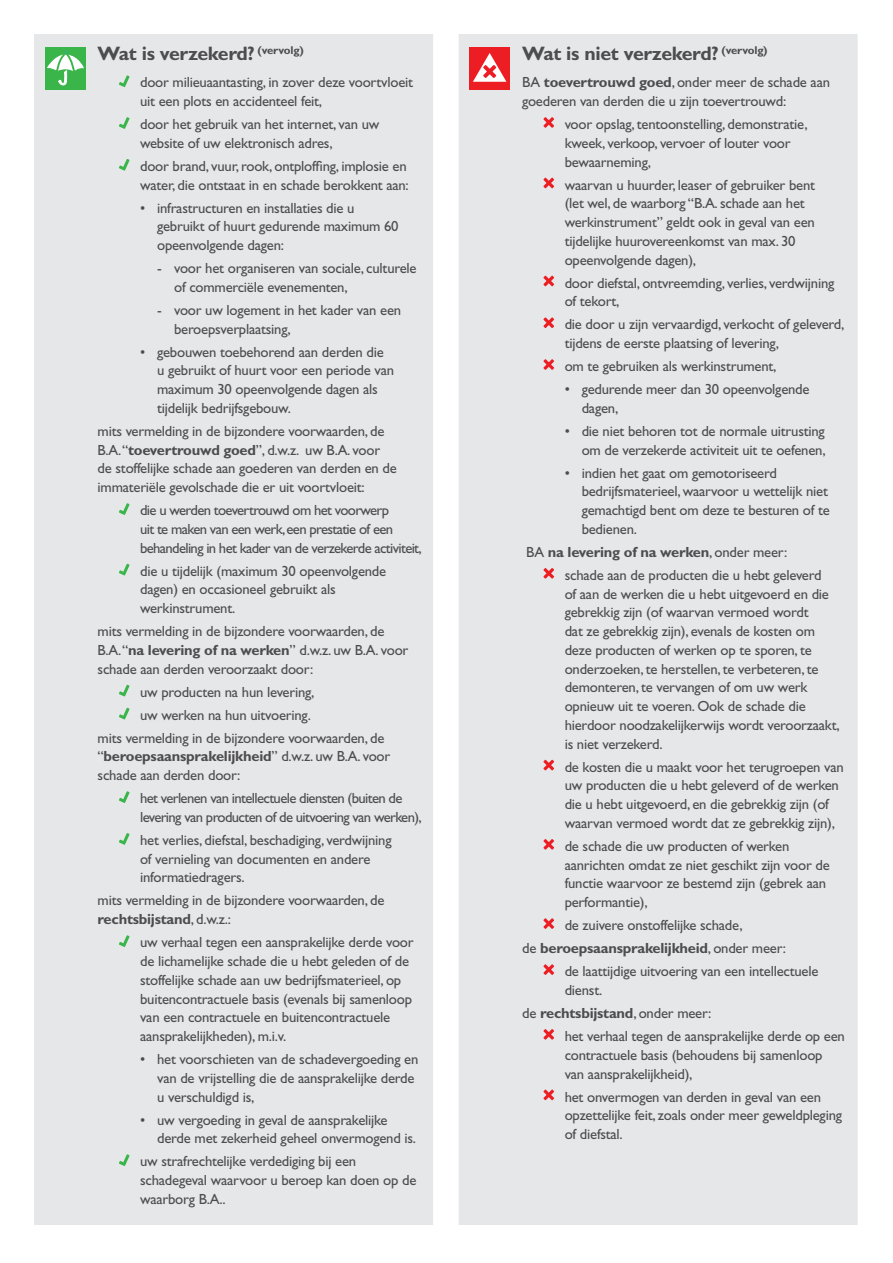
<style>
.page{position:relative;width:893px;height:1263px;background:#fff}
.page>*{position:absolute;margin:0;border:0;box-sizing:border-box;transform-origin:0 0}
.t1{font:700 19.5px "Gill Sans Std";letter-spacing:-.015em;color:#4d4d4f}
.t2{font:14.7px/18.8px "Gill Sans Std";letter-spacing:-.015em;color:#4d4d4f}
.t3{font:14.7px/18.8px "Gill Sans Std";letter-spacing:-.045em;color:#4d4d4f}
.t4{font:700 14.7px "Gill Sans Std";letter-spacing:-.015em;color:#4d4d4f}
.s1{font-weight:700}
.s2{font-weight:400}
</style>
<div class="page">
<div style="left:34px;top:34px;width:824px;height:1191px;background:#e6e7e8"></div>
<div style="left:45px;top:47px;width:41px;height:42px;background:#39b54a"></div>
<svg style="left:47px;top:50px;width:37px;height:35px"></svg>
<svg style="left:119px;top:75px;width:11px;height:12px"></svg>
<svg style="left:119px;top:117px;width:11px;height:12px"></svg>
<svg style="left:119px;top:159px;width:11px;height:12px"></svg>
<svg style="left:119px;top:503px;width:11px;height:12px"></svg>
<svg style="left:119px;top:564px;width:11px;height:11px"></svg>
<svg style="left:119px;top:685px;width:11px;height:11px"></svg>
<svg style="left:119px;top:708px;width:11px;height:11px"></svg>
<svg style="left:119px;top:791px;width:11px;height:12px"></svg>
<svg style="left:119px;top:833px;width:11px;height:12px"></svg>
<svg style="left:119px;top:935px;width:11px;height:12px"></svg>
<svg style="left:119px;top:1154px;width:11px;height:12px"></svg>
<div style="left:469px;top:47px;width:41px;height:42px;background:#ed1d24"></div>
<svg style="left:473px;top:53px;width:33px;height:29px"></svg>
<svg style="left:543px;top:117px;width:11px;height:11px"></svg>
<svg style="left:543px;top:178px;width:11px;height:10px"></svg>
<svg style="left:543px;top:276px;width:11px;height:10px"></svg>
<svg style="left:543px;top:317px;width:11px;height:11px"></svg>
<svg style="left:543px;top:359px;width:11px;height:11px"></svg>
<svg style="left:543px;top:568px;width:11px;height:11px"></svg>
<svg style="left:543px;top:760px;width:11px;height:10px"></svg>
<svg style="left:543px;top:839px;width:11px;height:11px"></svg>
<svg style="left:543px;top:918px;width:11px;height:11px"></svg>
<svg style="left:543px;top:964px;width:11px;height:11px"></svg>
<svg style="left:543px;top:1029px;width:11px;height:11px"></svg>
<svg style="left:543px;top:1089px;width:11px;height:11px"></svg>
<h1 class="t1" style="left:98px;top:42px;width:208px">Wat is verzekerd? <sup>(vervolg)</sup></h1>
<p class="t2" style="left:140px;top:73px;width:274px">door milieuaantasting, in zover deze voortvloeit uit een plots en accidenteel feit,</p>
<p class="t2" style="left:140px;top:115px;width:241px">door het gebruik van het internet, van uw website of uw elektronisch adres,</p>
<p class="t2" style="left:140px;top:157px;width:270px">door brand, vuur, rook, ontploffing, implosie en water, die ontstaat in en schade berokkent aan:</p>
<p class="t2" style="left:157px;top:198px;width:243px;text-indent:-17px">• infrastructuren en installaties die u gebruikt of huurt gedurende maximum 60 opeenvolgende dagen:</p>
<p class="t2" style="left:174px;top:259px;width:244px;text-indent:-17px">- voor het organiseren van sociale, culturele of commerciële evenementen,</p>
<p class="t2" style="left:174px;top:301px;width:229px;text-indent:-17px">- voor uw logement in het kader van een beroepsverplaatsing,</p>
<p class="t2" style="left:157px;top:342px;width:238px;text-indent:-17px">• gebouwen toebehorend aan derden die u gebruikt of huurt voor een periode van maximum 30 opeenvolgende dagen als tijdelijk bedrijfsgebouw.</p>
<p class="t2" style="left:98px;top:422px;width:301px">mits vermelding in de bijzondere voorwaarden, de B.A.“<span class="s1">toevertrouwd goed</span>”, d.w.z. uw B.A. voor de stoffelijke schade aan goederen van derden en de immateriële gevolschade die er uit voortvloeit:</p>
<p class="t3" style="left:140px;top:501px;width:283px">die u werden toevertrouwd om het voorwerp<br>uit te maken van een werk, een prestatie of een behandeling in het kader van de verzekerde activiteit,</p>
<p class="t2" style="left:140px;top:561px;width:248px">die u tijdelijk (maximum 30 opeenvolgende dagen) en occasioneel gebruikt als werkinstrument.</p>
<p class="t2" style="left:98px;top:622px;width:312px">mits vermelding in de bijzondere voorwaarden, de<br>B.A.“<span class="s1">na levering of na werken</span>” d.w.z. uw B.A. voor schade aan derden veroorzaakt door:</p>
<p class="t2" style="left:140px;top:682px;width:176px">uw producten na hun levering,</p>
<p class="t2" style="left:140px;top:705px;width:172px">uw werken na hun uitvoering.</p>
<p class="t2" style="left:98px;top:728px;width:288px">mits vermelding in de bijzondere voorwaarden, de</p>
<p class="t2" style="left:98px;top:747px;width:294px">“<span class="s1">beroepsaansprakelijkheid</span>” d.w.z. uw B.A. voor schade aan derden door:</p>
<p class="t3" style="left:140px;top:789px;width:283px">het verlenen van intellectuele diensten (buiten de levering van producten of de uitvoering van werken),</p>
<p class="t2" style="left:140px;top:831px;width:253px">het verlies, diefstal, beschadiging, verdwijning of vernieling van documenten en andere informatiedragers.</p>
<p class="t2" style="left:98px;top:891px;width:288px">mits vermelding in de bijzondere voorwaarden, de <span class="s1">rechtsbijstand</span>, d.w.z.:</p>
<p class="t2" style="left:140px;top:933px;width:275px">uw verhaal tegen een aansprakelijke derde voor de lichamelijke schade die u hebt geleden of de stoffelijke schade aan uw bedrijfsmaterieel, op buitencontractuele basis (evenals bij samenloop van een contractuele en buitencontractuele aansprakelijkheden), m.i.v.</p>
<p class="t2" style="left:157px;top:1050px;width:263px;text-indent:-17px">• het voorschieten van de schadevergoeding en van de vrijstelling die de aansprakelijke derde u verschuldigd is,</p>
<p class="t2" style="left:157px;top:1110px;width:261px;text-indent:-17px">• uw vergoeding in geval de aansprakelijke derde met zekerheid geheel onvermogend is.</p>
<p class="t2" style="left:140px;top:1152px;width:278px">uw strafrechtelijke verdediging bij een schadegeval waarvoor u beroep kan doen op de waarborg B.A..</p>
<h1 class="t1" style="left:522px;top:42px;width:247px">Wat is niet verzekerd? <sup>(vervolg)</sup></h1>
<p class="t2" style="left:522px;top:73px;width:309px">BA <span class="s1">toevertrouwd goed</span>, onder meer de schade aan goederen van derden die u zijn toevertrouwd:</p>
<p class="t2" style="left:565px;top:115px;width:244px">voor opslag, tentoonstelling, demonstratie, kweek, verkoop, vervoer of louter voor bewaarneming,</p>
<p class="t2" style="left:565px;top:175px;width:252px">waarvan u huurder, leaser of gebruiker bent (let wel, de waarborg “B.A. schade aan het werkinstrument” geldt ook in geval van een tijdelijke huurovereenkomst van max. 30 opeenvolgende dagen),</p>
<p class="t2" style="left:565px;top:273px;width:271px">door diefstal, ontvreemding, verlies, verdwijning of tekort,</p>
<p class="t2" style="left:565px;top:315px;width:281px">die door u zijn vervaardigd, verkocht of geleverd, tijdens de eerste plaatsing of levering,</p>
<p class="t2" style="left:565px;top:357px;width:213px">om te gebruiken als werkinstrument,</p>
<p class="t2" style="left:582px;top:380px;width:229px;text-indent:-17px">• gedurende meer dan 30 opeenvolgende dagen,</p>
<p class="t2" style="left:565px;top:422px;width:262px;text-align:right">• die niet behoren tot de normale uitrusting om de verzekerde activiteit uit te oefenen,</p>
<p class="t2" style="left:582px;top:463px;width:250px;text-indent:-17px">• indien het gaat om gemotoriseerd bedrijfsmaterieel, waarvoor u wettelijk niet gemachtigd bent om deze te besturen of te bedienen.</p>
<p class="t2" style="left:565px;top:541px;width:258px;line-height:23px;text-indent:-39px">BA <span class="s1">na levering of na werken</span>, onder meer: schade aan de producten die u hebt geleverd</p>
<p class="t2" style="left:565px;top:584px;width:276px">of aan de werken die u hebt uitgevoerd en die gebrekkig zijn (of waarvan vermoed wordt<br>dat ze gebrekkig zijn), evenals de kosten om deze producten of werken op te sporen, te onderzoeken, te herstellen, te verbeteren, te demonteren, te vervangen of om uw werk opnieuw uit te voeren. Ook de schade die hierdoor noodzakelijkerwijs wordt veroorzaakt, is niet verzekerd.</p>
<p class="t2" style="left:565px;top:757px;width:281px">de kosten die u maakt voor het terugroepen van uw producten die u hebt geleverd of de werken die u hebt uitgevoerd, en die gebrekkig zijn (of waarvan vermoed wordt dat ze gebrekkig zijn),</p>
<p class="t2" style="left:565px;top:837px;width:267px">de schade die uw producten of werken aanrichten omdat ze niet geschikt zijn voor de functie waarvoor ze bestemd zijn (gebrek aan performantie),</p>
<p class="t2" style="left:565px;top:916px;width:179px">de zuivere onstoffelijke schade,</p>
<p class="t4" style="left:522px;top:939px;width:265px"><span class="s2">de</span> beroepsaansprakelijkheid<span class="s2">, onder meer:</span></p>
<p class="t2" style="left:565px;top:962px;width:255px">de laattijdige uitvoering van een intellectuele</p>
<p class="t2" style="left:565px;top:981px;width:39px">dienst.</p>
<p class="t4" style="left:522px;top:1004px;width:191px"><span class="s2">de</span> rechtsbijstand<span class="s2">, onder meer:</span></p>
<p class="t2" style="left:565px;top:1027px;width:282px">het verhaal tegen de aansprakelijke derde op een</p>
<p class="t2" style="left:565px;top:1045px;width:259px">contractuele basis (behoudens bij samenloop van aansprakelijkheid),</p>
<p class="t2" style="left:565px;top:1087px;width:279px">het onvermogen van derden in geval van een opzettelijke feit, zoals onder meer geweldpleging of diefstal.</p>
</div>
